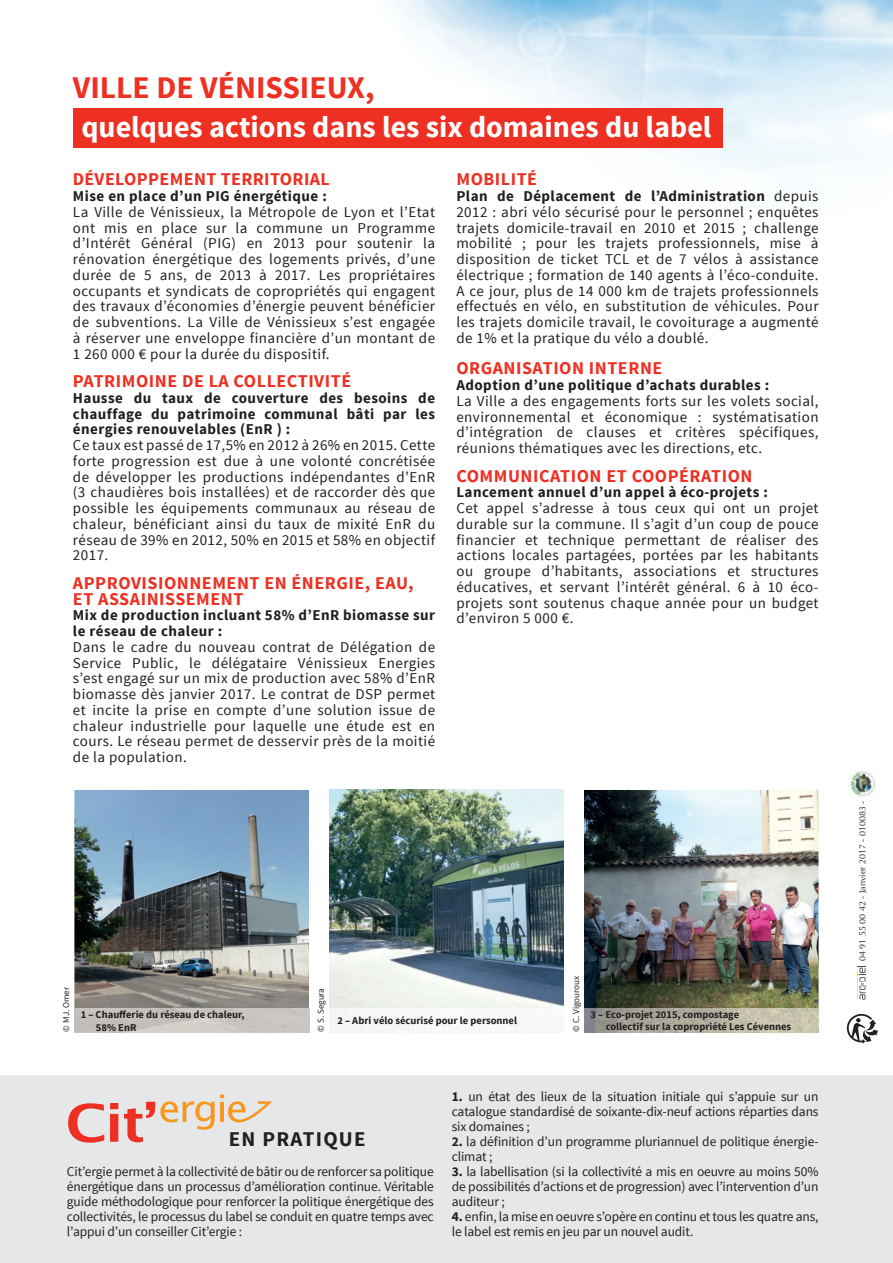
<style>
.page{position:relative;width:893px;height:1263px;background:#fff}
.page>*{position:absolute;margin:0;border:0;box-sizing:border-box;transform-origin:0 0}
.t1{font:700 31.5px "Source Sans Pro";color:#ee3022}
.t2{font:700 30px "Source Sans Pro";color:#fff}
.t3{font:700 21px "Source Sans Pro";letter-spacing:.06em;color:#231f20}
.t4{font:700 18px/15.8px "Source Sans Pro";letter-spacing:.03em;color:#ee3022}
.t5{font:15px/15.8px "Source Sans Pro";letter-spacing:.03em;color:#231f20;text-align:justify}
.t6{font:700 15px/15.8px "Source Sans Pro";letter-spacing:.03em;color:#231f20;text-align:justify}
.t7{font:13.5px/15px "Source Sans Pro";letter-spacing:-.01em;color:#231f20;text-align:justify}
.t8{font:700 10.5px/12.6px "Source Sans Pro";color:#231f20}
.t9{font:9px "Optima";color:#231f20}
.t10{font:9px "Source Sans Pro";color:#231f20}
.s1{font-weight:700}
</style>
<div class="page">
<img style="left:395px;top:0;width:498px;height:169px">
<div style="left:0;top:1075px;width:893px;height:188px;background:#e6e7e9"></div>
<div style="left:73px;top:108px;width:650px;height:40px;background:#ee3022"></div>
<svg style="left:847px;top:1014px;width:31px;height:30px"></svg>
<svg style="left:68px;top:1103px;width:36px;height:40px"></svg>
<svg style="left:110px;top:1103px;width:8px;height:39px"></svg>
<svg style="left:124px;top:1094px;width:148px;height:48px;background:#e8d0c1"></svg>
<img style="left:850px;top:770px;width:26px;height:27px">
<svg style="left:856px;top:966px;width:9px;height:34px"></svg>
<img style="left:74px;top:790px;width:235px;height:218px">
<img style="left:329px;top:790px;width:235px;height:218px">
<img style="left:584px;top:790px;width:235px;height:218px">
<svg style="left:329px;top:1008px;width:231px;height:25px"></svg>
<img style="left:584px;top:1008px;width:235px;height:25px">
<h1 class="t1" style="left:73px;top:67px;width:303px">VILLE DE VÉNISSIEUX,</h1>
<h2 class="t2" style="left:81px;top:108px;width:631px">quelques actions dans les six domaines du label</h2>
<p class="t4" style="left:73px;top:172px;width:258px">DÉVELOPPEMENT TERRITORIAL</p>
<p class="t6" style="left:73px;top:189px;width:255px">Mise en place d’un PIG énergétique :</p>
<p class="t5" style="left:73px;top:204px;width:364px">La Ville de Vénissieux, la Métropole de Lyon et l’Etat ont mis en place sur la commune un Programme d’Intérêt Général (PIG) en 2013 pour soutenir la rénovation énergétique des logements privés, d’une durée de 5 ans, de 2013 à 2017. Les propriétaires occupants et syndicats de copropriétés qui engagent des travaux d’économies d’énergie peuvent bénéficier de subventions. La Ville de Vénissieux s’est engagée à réserver une enveloppe financière d’un montant de 1 260 000 € pour la durée du dispositif.</p>
<p class="t4" style="left:73px;top:374px;width:280px">PATRIMOINE DE LA COLLECTIVITÉ</p>
<p class="t6" style="left:73px;top:391px;width:364px">Hausse du taux de couverture des besoins de chauffage du patrimoine communal bâti par les énergies renouvelables (EnR ) :</p>
<p class="t5" style="left:73px;top:437px;width:364px">Ce taux est passé de 17,5% en 2012 à 26% en 2015. Cette forte progression est due à une volonté concrétisée de développer les productions indépendantes d’EnR (3 chaudières bois installées) et de raccorder dès que possible les équipements communaux au réseau de chaleur, bénéficiant ainsi du taux de mixité EnR du réseau de 39% en 2012, 50% en 2015 et 58% en objectif 2017.</p>
<p class="t4" style="left:73px;top:576px;width:342px">APPROVISIONNEMENT EN ÉNERGIE, EAU,<br>ET ASSAINISSEMENT</p>
<p class="t6" style="left:73px;top:608px;width:364px">Mix de production incluant 58% d’EnR biomasse sur le réseau de chaleur :</p>
<p class="t5" style="left:73px;top:639px;width:364px">Dans le cadre du nouveau contrat de Délégation de Service Public, le délégataire Vénissieux Energies s’est engagé sur un mix de production avec 58% d’EnR biomasse dès janvier 2017. Le contrat de DSP permet et incite la prise en compte d’une solution issue de chaleur industrielle pour laquelle une étude est en cours. Le réseau permet de desservir près de la moitié de la population.</p>
<p class="t4" style="left:456px;top:172px;width:82px">MOBILITÉ</p>
<p class="t5" style="left:456px;top:188px;width:364px"><span class="s1">Plan de Déplacement de l’Administration</span> depuis 2012 : abri vélo sécurisé pour le personnel ; enquêtes trajets domicile-travail en 2010 et 2015 ; challenge mobilité ; pour les trajets professionnels, mise à disposition de ticket TCL et de 7 vélos à assistance électrique ; formation de 140 agents à l’éco-conduite.<br>A ce jour, plus de 14 000 km de trajets professionnels effectués en vélo, en substitution de véhicules. Pour les trajets domicile travail, le covoiturage a augmenté de 1% et la pratique du vélo a doublé.</p>
<p class="t4" style="left:456px;top:361px;width:207px">ORGANISATION INTERNE</p>
<p class="t6" style="left:456px;top:378px;width:314px">Adoption d’une politique d’achats durables :</p>
<p class="t5" style="left:456px;top:393px;width:364px">La Ville a des engagements forts sur les volets social, environnemental et économique : systématisation d’intégration de clauses et critères spécifiques, réunions thématiques avec les directions, etc.</p>
<p class="t4" style="left:456px;top:468px;width:298px">COMMUNICATION ET COOPÉRATION</p>
<p class="t6" style="left:456px;top:485px;width:313px">Lancement annuel d’un appel à éco-projets :</p>
<p class="t5" style="left:456px;top:500px;width:364px">Cet appel s’adresse à tous ceux qui ont un projet durable sur la commune. Il s’agit d’un coup de pouce financier et technique permettant de réaliser des actions locales partagées, portées par les habitants ou groupe d’habitants, associations et structures éducatives, et servant l’intérêt général. 6 à 10 éco&shy;projets sont soutenus chaque année pour un budget d’environ 5 000 €.</p>
<p class="t10" style="left:571px;top:1031px;width:57px;rotate:-90deg">© C. Vigouroux</p>
<p class="t10" style="left:61px;top:1031px;width:46px;rotate:-90deg">© MJ. Omer</p>
<p class="t10" style="left:315px;top:1031px;width:45px;rotate:-90deg">© S. Segura</p>
<p class="t8" style="left:96px;top:1008px;width:150px;text-indent:-15px">1 – Chaufferie du réseau de chaleur,<br>58% EnR</p>
<p class="t8" style="left:337px;top:1015px;width:181px">2 – Abri vélo sécurisé pour le personnel</p>
<p class="t8" style="left:606px;top:1008px;width:187px;text-indent:-15px">3 – Eco-projet 2015, compostage<br>collectif sur la copropriété Les Cévennes</p>
<h3 class="t3" style="left:229px;top:1126px;width:138px">EN PRATIQUE</h3>
<p class="t7" style="left:67px;top:1164px;width:368px">Cit’ergie permet à la collectivité de bâtir ou de renforcer sa politique énergétique dans un processus d’amélioration continue. Véritable guide méthodologique pour renforcer la politique énergétique des collectivités, le processus du label se conduit en quatre temps avec l’appui d’un conseiller Cit’ergie :</p>
<p class="t7" style="left:452px;top:1089px;width:368px"><span class="s1">1.</span> un état des lieux de la situation initiale qui s’appuie sur un catalogue standardisé de soixante-dix-neuf actions réparties dans six domaines ;</p>
<p class="t7" style="left:452px;top:1134px;width:368px"><span class="s1">2.</span> la définition d’un programme pluriannuel de politique énergie&shy;climat ;</p>
<p class="t7" style="left:452px;top:1164px;width:368px"><span class="s1">3.</span> la labellisation (si la collectivité a mis en oeuvre au moins 50% de possibilités d’actions et de progression) avec l’intervention d’un auditeur ;</p>
<p class="t7" style="left:452px;top:1209px;width:368px"><span class="s1">4.</span> enfin, la mise en oeuvre s’opère en continu et tous les quatre ans, le label est remis en jeu par un nouvel audit.</p>
<p class="t9" style="left:857px;top:961px;width:162px;rotate:-90deg">04 91 55 00 42 - Janvier 2017 - 010083 -</p>
</div>
